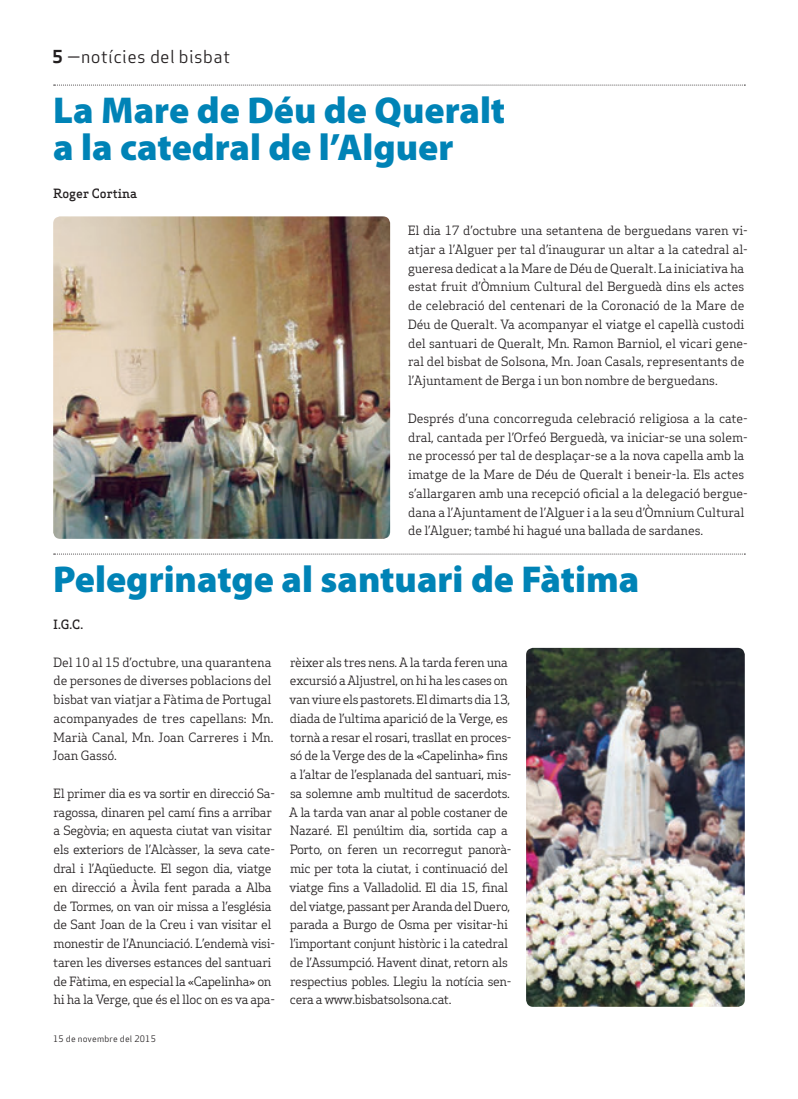
<style>
.page{position:relative;width:798px;height:1099px;background:#fff}
.page>*{position:absolute;margin:0;border:0;box-sizing:border-box;transform-origin:0 0}
.Titulars{font:900 37.5px "Myriad Pro";color:#0083b6}
.Capçalera{font:17.5px "Apex Sans Book T";letter-spacing:.02em;color:#231f20}
.Text_General{font:12.5px/18.8px "Apex Serif";letter-spacing:-.03em;color:#231f20}
.Text_General-2{font:12.5px/18.8px "Apex Serif";letter-spacing:-.01em;color:#231f20}
.Autors{font:500 12.5px "Apex Serif";color:#231f20}
.Data_Peu{font:8.75px "Apex Sans Book T";letter-spacing:.02em;color:#231f20}
.s1{font-family:"Apex Sans Bold T"}
</style>
<div class="page">
<svg style="left:54px;top:85px;width:691px;height:1px"></svg>
<img style="left:53px;top:216px;width:337px;height:323px">
<img style="left:526px;top:648px;width:218px;height:358px">
<svg style="left:54px;top:553px;width:691px;height:1px"></svg>
<svg style="left:526px;top:685px;width:6px;height:13px"></svg>
<p class="Capçalera" style="left:52px;top:46px;width:179px"><span class="s1">5</span> —notícies del bisbat</p>
<p class="Titulars" style="left:53px;top:85px;width:453px">La Mare de Déu de Queralt</p>
<p class="Titulars" style="left:53px;top:122px;width:402px">a la catedral de l’Alguer</p>
<p class="Autors" style="left:53px;top:185px;width:86px">Roger Cortina</p>
<p class="Text_General-2" style="left:408px;top:221px;width:341px">El dia 17 d’octubre una setantena de berguedans varen vi&shy;atjar a l’Alguer per tal d’inaugurar un altar a la catedral al&shy;gueresa dedicat a la Mare de Déu de Queralt. La iniciativa ha estat fruit d’Òmnium Cultural del Berguedà dins els actes de celebració del centenari de la Coronació de la Mare de Déu de Queralt. Va acompanyar el viatge el capellà custodi del santuari de Queralt, Mn. Ramon Barniol, el vicari gene&shy;ral del bisbat de Solsona, Mn. Joan Casals, representants de l’Ajuntament de Berga i un bon nombre de berguedans.</p>
<p class="Text_General-2" style="left:408px;top:408px;width:341px">Després d’una concorreguda celebració religiosa a la cate&shy;dral, cantada per l’Orfeó Berguedà, va iniciar-se una solem&shy;ne processó per tal de desplaçar-se a la nova capella amb la imatge de la Mare de Déu de Queralt i beneir-la. Els actes s’allargaren amb una recepció oficial a la delegació bergue&shy;dana a l’Ajuntament de l’Alguer i a la seu d’Òmnium Cultural de l’Alguer; també hi hagué una ballada de sardanes.</p>
<p class="Titulars" style="left:53px;top:554px;width:587px">Pelegrinatge al santuari de Fàtima</p>
<p class="Autors" style="left:53px;top:616px;width:32px">I.G.C.</p>
<p class="Text_General-2" style="left:52px;top:652px;width:222px">Del 10 al 15 d’octubre, una quarantena de persones de diverses poblacions del bisbat van viatjar a Fàtima de Portugal acompanyades de tres capellans: Mn.<br>Marià Canal, Mn. Joan Carreres i Mn.<br>Joan Gassó.</p>
<p class="Text_General" style="left:53px;top:783px;width:223px">El primer dia es va sortir en direcció Sa&shy;ragossa, dinaren pel camí fins a arribar a Segòvia; en aquesta ciutat van visitar els exteriors de l’Alcàsser, la seva cate&shy;dral i l’Aqüeducte. El segon dia, viatge en direcció a Àvila fent parada a Alba de Tormes, on van oir missa a l’església de Sant Joan de la Creu i van visitar el monestir de l’Anunciació. L’endemà visi&shy;taren les diverses estances del santuari de Fàtima, en especial la «Capelinha» on hi ha la Verge, que és el lloc on es va apa-</p>
<p class="Data_Peu" style="left:53px;top:1032px;width:104px">15 de novembre del 2015</p>
<p class="Text_General" style="left:289px;top:652px;width:224px">rèixer als tres nens. A la tarda feren una excursió a Aljustrel, on hi ha les cases on van viure els pastorets. El dimarts dia 13, diada de l’ultima aparició de la Verge, es tornà a resar el rosari, trasllat en proces&shy;só de la Verge des de la «Capelinha» fins a l’altar de l’esplanada del santuari, mis&shy;sa solemne amb multitud de sacerdots.<br>A la tarda van anar al poble costaner de Nazaré. El penúltim dia, sortida cap a Porto, on feren un recorregut panorà&shy;mic per tota la ciutat, i continuació del viatge fins a Valladolid. El dia 15, final del viatge, passant per Aranda del Duero, parada a Burgo de Osma per visitar-hi l’important conjunt històric i la catedral de l’Assumpció. Havent dinat, retorn als respectius pobles. Llegiu la notícia sen&shy;cera a www.bisbatsolsona.cat.</p>
</div>
